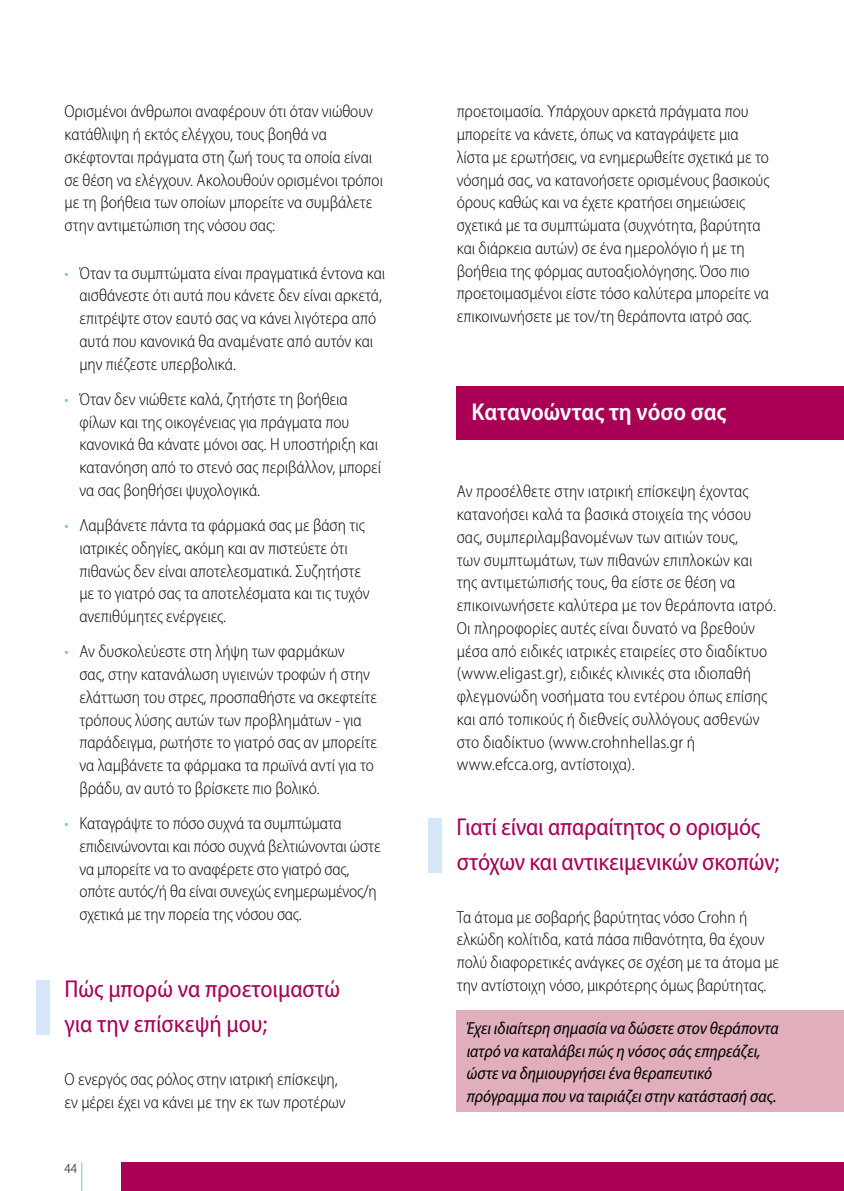
<style>
.page{position:relative;width:844px;height:1191px;background:#fff}
.page>*{position:absolute;margin:0;border:0;box-sizing:border-box;transform-origin:0 0}
.t1{font:semi-condensed 24.5px/35px "Myriad Pro";letter-spacing:-.01em;color:#a90056}
.t2{font:600 semi-condensed 24.5px "Myriad Pro";color:#fff}
.t3{font:300 semi-condensed 17.5px/22.8px "Myriad Pro";color:#000}
.t4{font:italic semi-condensed 17.5px/22.8px "Myriad Pro";color:#000}
.t5{font:300 semi-condensed 14px "Myriad Pro";color:#000}
.s1{color:#79bde8}
</style>
<div class="page">
<div style="left:121px;top:1162px;width:722px;height:29px;background:#a90056"></div>
<svg style="left:81px;top:1162px;width:1px;height:29px"></svg>
<div style="left:456px;top:387px;width:387px;height:53px;background:#a90056"></div>
<div style="left:456px;top:1010px;width:387px;height:102px;background:#e1aebc"></div>
<div style="left:36px;top:980px;width:14px;height:55px;background:#d5e7f7"></div>
<div style="left:428px;top:818px;width:13px;height:55px;background:#d5e7f7"></div>
<p class="t3" style="left:64px;top:100px;width:320px">Ορισμένοι άνθρωποι αναφέρουν ότι όταν νιώθουν κατάθλιψη ή εκτός ελέγχου, τους βοηθά να σκέφτονται πράγματα στη ζωή τους τα οποία είναι σε θέση να ελέγχουν. Ακολουθούν ορισμένοι τρόποι με τη βοήθεια των οποίων μπορείτε να συμβάλετε στην αντιμετώπιση της νόσου σας:</p>
<p class="t3" style="left:79px;top:262px;width:307px;text-indent:-15px"><span class="s1">•</span> Όταν τα συμπτώματα είναι πραγματικά έντονα και αισθάνεστε ότι αυτά που κάνετε δεν είναι αρκετά, επιτρέψτε στον εαυτό σας να κάνει λιγότερα από αυτά που κανονικά θα αναμένατε από αυτόν και μην πιέζεστε υπερβολικά.</p>
<p class="t3" style="left:79px;top:388px;width:303px;text-indent:-15px"><span class="s1">•</span> Όταν δεν νιώθετε καλά, ζητήστε τη βοήθεια φίλων και της οικογένειας για πράγματα που κανονικά θα κάνατε μόνοι σας. Η υποστήριξη και κατανόηση από το στενό σας περιβάλλον, μπορεί να σας βοηθήσει ψυχολογικά.</p>
<p class="t3" style="left:79px;top:514px;width:291px;text-indent:-15px"><span class="s1">•</span> Λαμβάνετε πάντα τα φάρμακά σας με βάση τις ιατρικές οδηγίες, ακόμη και αν πιστεύετε ότι πιθανώς δεν είναι αποτελεσματικά. Συζητήστε με το γιατρό σας τα αποτελέσματα και τις τυχόν ανεπιθύμητες ενέργειες.</p>
<p class="t3" style="left:79px;top:640px;width:299px;text-indent:-15px"><span class="s1">•</span> Αν δυσκολεύεστε στη λήψη των φαρμάκων<br>σας, στην κατανάλωση υγιεινών τροφών ή στην ελάττωση του στρες, προσπαθήστε να σκεφτείτε τρόπους λύσης αυτών των προβλημάτων - για παράδειγμα, ρωτήστε το γιατρό σας αν μπορείτε να λαμβάνετε τα φάρμακα τα πρωϊνά αντί για το βράδυ, αν αυτό το βρίσκετε πιο βολικό.</p>
<p class="t3" style="left:79px;top:812px;width:302px;text-indent:-15px"><span class="s1">•</span> Καταγράψτε το πόσο συχνά τα συμπτώματα επιδεινώνονται και πόσο συχνά βελτιώνονται ώστε να μπορείτε να το αναφέρετε στο γιατρό σας, οπότε αυτός/ή θα είναι συνεχώς ενημερωμένος/η σχετικά με την πορεία της νόσου σας.</p>
<h1 class="t1" style="left:64px;top:972px;width:277px">Πώς μπορώ να προετοιμαστώ για την επίσκεψή μου;</h1>
<p class="t3" style="left:64px;top:1068px;width:282px">Ο ενεργός σας ρόλος στην ιατρική επίσκεψη, εν μέρει έχει να κάνει με την εκ των προτέρων</p>
<p class="t5" style="left:64px;top:1160px;width:14px">44</p>
<p class="t3" style="left:456px;top:100px;width:314px">προετοιμασία. Υπάρχουν αρκετά πράγματα που μπορείτε να κάνετε, όπως να καταγράψετε μια λίστα με ερωτήσεις, να ενημερωθείτε σχετικά με το νόσημά σας, να κατανοήσετε ορισμένους βασικούς όρους καθώς και να έχετε κρατήσει σημειώσεις σχετικά με τα συμπτώματα (συχνότητα, βαρύτητα και διάρκεια αυτών) σε ένα ημερολόγιο ή με τη βοήθεια της φόρμας αυτοαξιολόγησης. Όσο πιο προετοιμασμένοι είστε τόσο καλύτερα μπορείτε να επικοινωνήσετε με τον/τη θεράποντα ιατρό σας.</p>
<h1 class="t2" style="left:471px;top:398px;width:256px">Κατανοώντας τη νόσο σας</h1>
<p class="t3" style="left:456px;top:480px;width:321px">Αν προσέλθετε στην ιατρική επίσκεψη έχοντας κατανοήσει καλά τα βασικά στοιχεία της νόσου σας, συμπεριλαμβανομένων των αιτιών τους,<br>των συμπτωμάτων, των πιθανών επιπλοκών και της αντιμετώπισής τους, θα είστε σε θέση να επικοινωνήσετε καλύτερα με τον θεράποντα ιατρό.<br>Οι πληροφορίες αυτές είναι δυνατό να βρεθούν μέσα από ειδικές ιατρικές εταιρείες στο διαδίκτυο (www.eligast.gr), ειδικές κλινικές στα ιδιοπαθή φλεγμονώδη νοσήματα του εντέρου όπως επίσης και από τοπικούς ή διεθνείς συλλόγους ασθενών στο διαδίκτυο (www.crohnhellas.gr ή www.efcca.org, αντίστοιχα).</p>
<h1 class="t1" style="left:456px;top:810px;width:324px">Γιατί είναι απαραίτητος ο ορισμός στόχων και αντικειμενικών σκοπών;</h1>
<p class="t3" style="left:456px;top:906px;width:324px">Τα άτομα με σοβαρής βαρύτητας νόσο Crohn ή ελκώδη κολίτιδα, κατά πάσα πιθανότητα, θα έχουν πολύ διαφορετικές ανάγκες σε σχέση με τα άτομα με την αντίστοιχη νόσο, μικρότερης όμως βαρύτητας.</p>
<p class="t4" style="left:466px;top:1017px;width:313px">Έχει ιδιαίτερη σημασία να δώσετε στον θεράποντα ιατρό να καταλάβει πώς η νόσος σάς επηρεάζει, ώστε να δημιουργήσει ένα θεραπευτικό πρόγραμμα που να ταιριάζει στην κατάστασή σας.</p>
</div>
